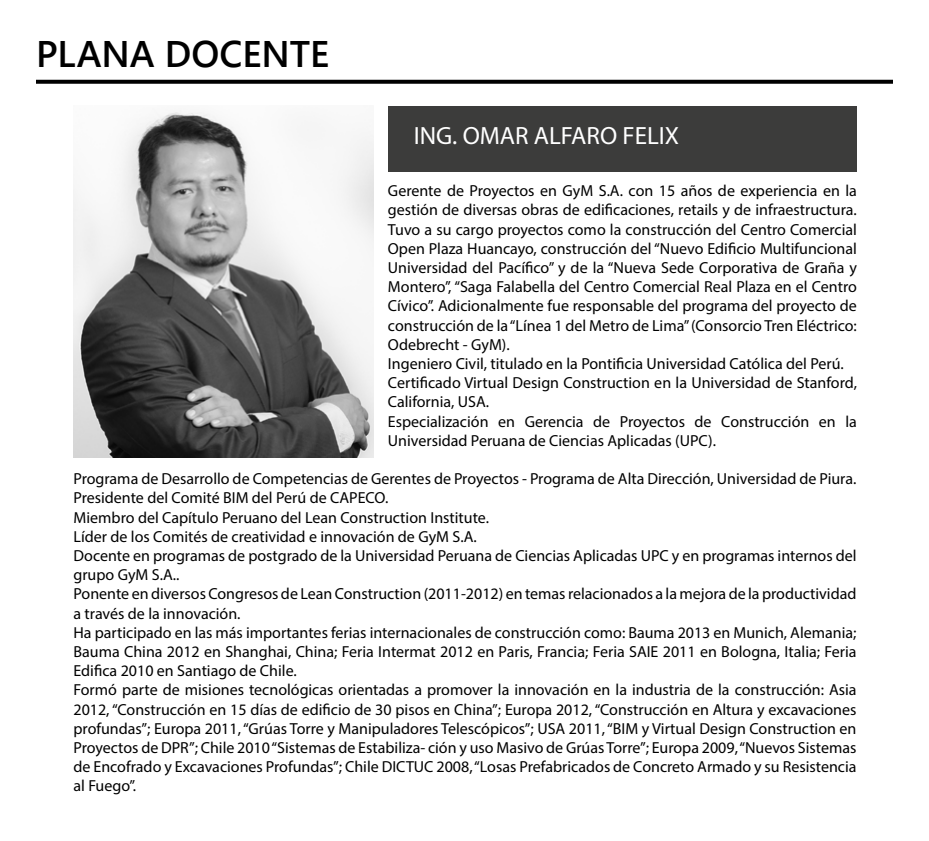
<style>
.page{position:relative;width:929px;height:841px;background:#fff}
.page>*{position:absolute;margin:0;border:0;box-sizing:border-box;transform-origin:0 0}
.t1{font:600 37px "Segoe UI";color:#000}
.t2{font:25px "Myriad Pro";color:#fff}
.t3{font:16px/19.2px "Myriad Pro";color:#000}
</style>
<div class="page">
<svg style="left:36px;top:80px;width:857px;height:4px;background:#0f0f0f"></svg>
<img style="left:74px;top:110px;width:300px;height:347px">
<div style="left:388px;top:106px;width:469px;height:66px;background:#3c3c3b"></div>
<h1 class="t1" style="left:36px;top:24px;width:295px">PLANA DOCENTE</h1>
<h2 class="t2" style="left:414px;top:120px;width:267px">ING. OMAR ALFARO FELIX</h2>
<p class="t3" style="left:388px;top:181px;width:471px">Gerente de Proyectos en GyM S.A. con 15 años de experiencia en la gestión de diversas obras de edificaciones, retails y de infraestructura.<br>Tuvo a su cargo proyectos como la construcción del Centro Comercial Open Plaza Huancayo, construcción del “Nuevo Edificio Multifuncional Universidad del Pacífico” y de la “Nueva Sede Corporativa de Graña y Montero”, ‘‘Saga Falabella del Centro Comercial Real Plaza en el Centro Cívico’’. Adicionalmente fue responsable del programa del proyecto de construcción de la “Línea 1 del Metro de Lima” (Consorcio Tren Eléctrico:<br>Odebrecht - GyM).<br>Ingeniero Civil, titulado en la Pontificia Universidad Católica del Perú.<br>Certificado Virtual Design Construction en la Universidad de Stanford, California, USA.<br>Especialización en Gerencia de Proyectos de Construcción en la Universidad Peruana de Ciencias Aplicadas (UPC).</p>
<p class="t3" style="left:74px;top:469px;width:785px">Programa de Desarrollo de Competencias de Gerentes de Proyectos - Programa de Alta Dirección, Universidad de Piura.<br>Presidente del Comité BIM del Perú de CAPECO.<br>Miembro del Capítulo Peruano del Lean Construction Institute.<br>Líder de los Comités de creatividad e innovación de GyM S.A.<br>Docente en programas de postgrado de la Universidad Peruana de Ciencias Aplicadas UPC y en programas internos del grupo GyM S.A..<br>Ponente en diversos Congresos de Lean Construction (2011-2012) en temas relacionados a la mejora de la productividad a través de la innovación.<br>Ha participado en las más importantes ferias internacionales de construcción como: Bauma 2013 en Munich, Alemania; Bauma China 2012 en Shanghai, China; Feria Intermat 2012 en Paris, Francia; Feria SAIE 2011 en Bologna, Italia; Feria Edifica 2010 en Santiago de Chile.<br>Formó parte de misiones tecnológicas orientadas a promover la innovación en la industria de la construcción: Asia 2012, “Construcción en 15 días de edificio de 30 pisos en China”; Europa 2012, “Construcción en Altura y excavaciones profundas”; Europa 2011, “Grúas Torre y Manipuladores Telescópicos”; USA 2011, “BIM y Virtual Design Construction en Proyectos de DPR”; Chile 2010 “Sistemas de Estabiliza- ción y uso Masivo de Grúas Torre”; Europa 2009, “Nuevos Sistemas de Encofrado y Excavaciones Profundas”; Chile DICTUC 2008, “Losas Prefabricados de Concreto Armado y su Resistencia al Fuego”.</p>
</div>
